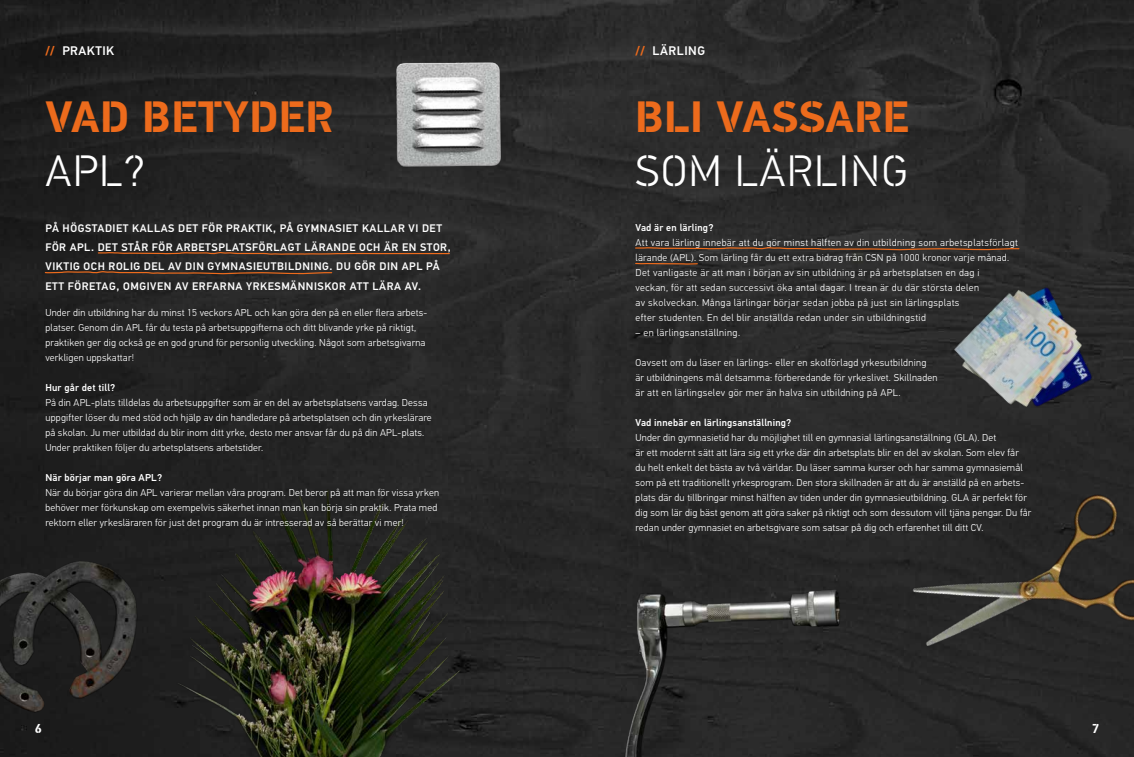
<style>
.page{position:relative;width:1134px;height:757px;background:#fff}
.page>*{position:absolute;margin:0;border:0;box-sizing:border-box;transform-origin:0 0}
.t1{font:700 44px "PFDIN Stencil";letter-spacing:.02em;color:#ed6b1c}
.t2{font:300 44px "PFDIN Stencil";letter-spacing:.04em;color:#fff}
.t3{font:700 13px "PFDIN Stencil";color:#fff}
.t4{font:500 12.5px "PFDIN Text Pro";letter-spacing:.04em;color:#fff}
.t5{font:500 11px/19.2px "PFDIN Text Pro";letter-spacing:.05em;color:#fff}
.t6{font:300 10px/15px "PFDIN Text Pro";letter-spacing:.02em;color:#fff}
.t7{font:300 10px/15px "PFDIN Text Pro";letter-spacing:.04em;color:#fff}
.t8{font:500 10px "PFDIN Text Pro";letter-spacing:.02em;color:#fff}
.s1{font-family:"PFDIN Stencil";font-weight:700;color:#ed6b1c}
</style>
<div class="page">
<img style="left:0;top:0;width:1134px;height:757px">
<div style="left:870px;top:419px;width:264px;height:338px;background:#272727"></div>
<img style="left:394px;top:60px;width:108px;height:108px">
<img style="left:927px;top:250px;width:204px;height:204px">
<svg style="left:97px;top:251px;width:353px;height:5px;background:#573825"></svg>
<svg style="left:44px;top:270px;width:289px;height:5px"></svg>
<svg style="left:634px;top:246px;width:386px;height:5px;background:#5b3c29"></svg>
<svg style="left:634px;top:262px;width:65px;height:3px"></svg>
<img style="left:586px;top:550px;width:289px;height:207px">
<img style="left:0;top:557px;width:18px;height:166px">
<img style="left:18px;top:474px;width:568px;height:283px">
<p class="t4" style="left:45px;top:43px;width:70px"><span class="s1">//</span> PRAKTIK</p>
<p class="t4" style="left:635px;top:43px;width:71px"><span class="s1">//</span> LÄRLING</p>
<h1 class="t1" style="left:45px;top:90px;width:289px">VAD BETYDER</h1>
<h1 class="t2" style="left:45px;top:146px;width:101px">APL?</h1>
<h1 class="t1" style="left:635px;top:90px;width:275px">BLI VASSARE</h1>
<h1 class="t2" style="left:635px;top:146px;width:274px">SOM LÄRLING</h1>
<p class="t5" style="left:45px;top:219px;width:407px">PÅ HÖGSTADIET KALLAS DET FÖR PRAKTIK, PÅ GYMNASIET KALLAR VI DET FÖR APL. DET STÅR FÖR ARBETSPLATSFÖRLAGT LÄRANDE OCH ÄR EN STOR, VIKTIG OCH ROLIG DEL AV DIN GYMNASIEUTBILDNING. DU GÖR DIN APL PÅ ETT FÖRETAG, OMGIVEN AV ERFARNA YRKESMÄNNISKOR ATT LÄRA AV.</p>
<p class="t8" style="left:635px;top:222px;width:79px">Vad är en lärling?</p>
<p class="t7" style="left:635px;top:235px;width:384px">Att vara lärling innebär att du gör minst hälften av din utbildning som arbetsplatsförlagt lärande (APL). Som lärling får du ett extra bidrag från CSN på 1000 kronor varje månad.<br>Det vanligaste är att man i början av sin utbildning är på arbetsplatsen en dag i<br>veckan, för att sedan successivt öka antal dagar. I trean är du där största delen<br>av skolveckan. Många lärlingar börjar sedan jobba på just sin lärlingsplats<br>efter studenten. En del blir anställda redan under sin utbildningstid</p>
<p class="t7" style="left:635px;top:325px;width:106px">– en lärlingsanställning.</p>
<p class="t6" style="left:635px;top:355px;width:304px">Oavsett om du läser en lärlings- eller en skolförlagd yrkesutbildning är utbildningens mål detsamma: förberedande för yrkeslivet. Skillnaden är att en lärlingselev gör mer än halva sin utbildning på APL.</p>
<p class="t8" style="left:635px;top:417px;width:157px">Vad innebär en lärlingsanställning?</p>
<p class="t6" style="left:635px;top:430px;width:397px">Under din gymnasietid har du möjlighet till en gymnasial lärlingsanställning (GLA). Det<br>är ett modernt sätt att lära sig ett yrke där din arbetsplats blir en del av skolan. Som elev får du helt enkelt det bästa av två världar. Du läser samma kurser och har samma gymnasiemål som på ett traditionellt yrkesprogram. Den stora skillnaden är att du är anställd på en arbets&shy;plats där du tillbringar minst hälften av tiden under din gymnasieutbildning. GLA är perfekt för dig som lär dig bäst genom att göra saker på riktigt och som dessutom vill tjäna pengar. Du får redan under gymnasiet en arbetsgivare som satsar på dig och erfarenhet till ditt CV.</p>
<p class="t6" style="left:45px;top:305px;width:384px">Under din utbildning har du minst 15 veckors APL och kan göra den på en eller flera arbets&shy;platser. Genom din APL får du testa på arbetsuppgifterna och ditt blivande yrke på riktigt, praktiken ger dig också ge en god grund för personlig utveckling. Något som arbetsgivarna verkligen uppskattar!</p>
<p class="t8" style="left:45px;top:382px;width:72px">Hur går det till?</p>
<p class="t6" style="left:45px;top:395px;width:388px">På din APL-plats tilldelas du arbetsuppgifter som är en del av arbetsplatsens vardag. Dessa uppgifter löser du med stöd och hjälp av din handledare på arbetsplatsen och din yrkeslärare på skolan. Ju mer utbildad du blir inom ditt yrke, desto mer ansvar får du på din APL-plats.<br>Under praktiken följer du arbetsplatsens arbetstider.</p>
<p class="t8" style="left:45px;top:472px;width:118px">När börjar man göra APL?</p>
<p class="t6" style="left:45px;top:485px;width:395px">När du börjar göra din APL varierar mellan våra program. Det beror på att man för vissa yrken behöver mer förkunskap om exempelvis säkerhet innan man kan börja sin praktik. Prata med rektorn eller yrkesläraren för just det program du är intresserad av så berättar vi mer!</p>
<h2 class="t3" style="left:35px;top:720px;width:8px">6</h2>
<h2 class="t3" style="left:1092px;top:720px;width:8px">7</h2>
</div>
